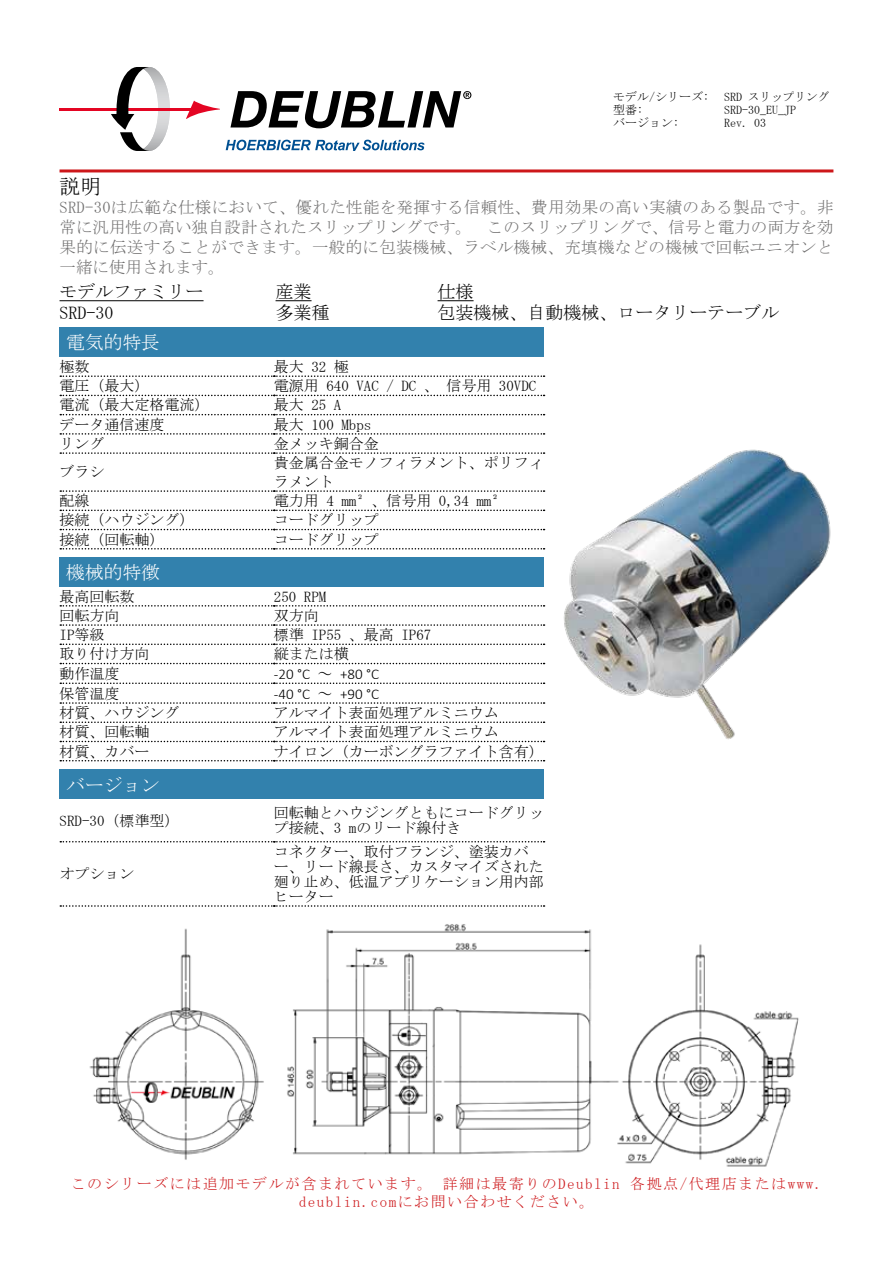
<style>
.page{position:relative;width:893px;height:1263px;background:#fff}
.page>*{position:absolute;margin:0;border:0;box-sizing:border-box;transform-origin:0 0}
.t1{font:21px "MS Mincho";color:#000}
.t2{font:18.75px "MS Mincho";color:#fff}
.t3{font:18px "MS Mincho";color:#000}
.t4{font:16.5px/19.8px "MS Mincho";letter-spacing:.02em;color:#706f6f;text-align:justify}
.t5{font:15px/15px "MS Mincho";color:#000}
.t6{font:15px/18px "MS Mincho";letter-spacing:.1em;color:#cd171a;text-align:center}
.t7{font:300 15px "Calibri";color:#000}
.t8{font:12px "MS Mincho";color:#000}
.s1{font-family:"MS Mincho";font-weight:400}
</style>
<div class="page">
<div style="left:60px;top:327px;width:484px;height:30px;background:#3281ad"></div>
<svg style="left:60px;top:394px;width:484px;height:137px"></svg>
<svg style="left:60px;top:375px;width:485px;height:2px"></svg>
<svg style="left:60px;top:395px;width:485px;height:1px"></svg>
<svg style="left:60px;top:414px;width:485px;height:1px"></svg>
<svg style="left:60px;top:433px;width:485px;height:2px"></svg>
<svg style="left:60px;top:452px;width:485px;height:2px"></svg>
<svg style="left:60px;top:490px;width:485px;height:2px"></svg>
<svg style="left:60px;top:510px;width:485px;height:1px"></svg>
<svg style="left:60px;top:529px;width:485px;height:1px"></svg>
<svg style="left:60px;top:548px;width:485px;height:1px"></svg>
<hr style="left:60px;top:169px;width:773px;height:3px;background:#cd171a">
<div style="left:60px;top:557px;width:484px;height:30px;background:#3281ad"></div>
<svg style="left:60px;top:605px;width:485px;height:2px"></svg>
<svg style="left:60px;top:624px;width:485px;height:2px"></svg>
<svg style="left:60px;top:643px;width:485px;height:2px"></svg>
<svg style="left:60px;top:663px;width:485px;height:1px"></svg>
<svg style="left:60px;top:682px;width:485px;height:2px"></svg>
<svg style="left:60px;top:702px;width:485px;height:2px"></svg>
<svg style="left:60px;top:721px;width:485px;height:2px"></svg>
<svg style="left:60px;top:741px;width:485px;height:1px"></svg>
<svg style="left:60px;top:760px;width:485px;height:1px"></svg>
<hr style="left:60px;top:300px;width:144px;height:1px;background:#000">
<hr style="left:276px;top:300px;width:36px;height:1px;background:#000">
<hr style="left:438px;top:300px;width:36px;height:1px;background:#000">
<svg style="left:186px;top:101px;width:34px;height:18px"></svg>
<svg style="left:230px;top:91px;width:241px;height:37px"></svg>
<hr style="left:60px;top:108px;width:134px;height:2px;background:#e40523">
<svg style="left:226px;top:140px;width:199px;height:11px"></svg>
<svg style="left:111px;top:67px;width:59px;height:84px"></svg>
<img style="left:89px;top:924px;width:710px;height:243px">
<img style="left:563px;top:449px;width:268px;height:291px">
<div style="left:60px;top:770px;width:484px;height:29px;background:#3281ad"></div>
<svg style="left:60px;top:841px;width:485px;height:1px"></svg>
<svg style="left:60px;top:905px;width:485px;height:2px"></svg>
<p class="t8" style="left:613px;top:91px;width:97px">モデル/シリーズ:</p>
<p class="t8" style="left:724px;top:91px;width:107px">SRD スリップリング</p>
<p class="t8" style="left:613px;top:104px;width:31px">型番:</p>
<p class="t8" style="left:724px;top:104px;width:73px">SRD-30_EU_JP</p>
<p class="t8" style="left:613px;top:116px;width:67px">バージョン:</p>
<p class="t8" style="left:724px;top:116px;width:43px">Rev. 03</p>
<h1 class="t1" style="left:60px;top:176px;width:43px">説明</h1>
<p class="t4" style="left:60px;top:198px;width:776px">SRD-30は広範な仕様において、優れた性能を発揮する信頼性、費用効果の高い実績のある製品です。非常に汎用性の高い独自設計されたスリップリングです。 このスリップリングで、信号と電力の両方を効果的に伝送することができます。一般的に包装機械、ラベル機械、充填機などの機械で回転ユニオンと一緒に使用されます。</p>
<p class="t3" style="left:60px;top:282px;width:145px">モデルファミリー</p>
<p class="t3" style="left:276px;top:282px;width:37px">産業</p>
<p class="t3" style="left:438px;top:282px;width:37px">仕様</p>
<p class="t3" style="left:60px;top:304px;width:55px">SRD-30</p>
<p class="t3" style="left:276px;top:304px;width:55px">多業種</p>
<p class="t3" style="left:438px;top:304px;width:343px">包装機械、自動機械、ロータリーテーブル</p>
<p class="t2" style="left:66px;top:333px;width:95px">電気的特長</p>
<p class="t5" style="left:60px;top:359px;width:31px">極数</p>
<p class="t5" style="left:274px;top:359px;width:76px">最大 32 極</p>
<p class="t5" style="left:60px;top:378px;width:91px">電圧（最大）</p>
<p class="t5" style="left:274px;top:378px;width:264px">電源用 640 VAC / DC 、 信号用 30VDC</p>
<p class="t5" style="left:60px;top:397px;width:151px">電流（最大定格電流）</p>
<p class="t5" style="left:274px;top:397px;width:69px">最大 25 A</p>
<p class="t5" style="left:60px;top:417px;width:106px">データ通信速度</p>
<p class="t5" style="left:274px;top:417px;width:99px">最大 100 Mbps</p>
<p class="t5" style="left:60px;top:436px;width:46px">リング</p>
<p class="t5" style="left:274px;top:436px;width:106px">金メッキ銅合金</p>
<p class="t5" style="left:60px;top:465px;width:46px">ブラシ</p>
<p class="t5" style="left:274px;top:453px;width:271px;line-height:18.8px">貴金属合金モノフィラメント、ポリフィラメント</p>
<p class="t5" style="left:60px;top:493px;width:31px">配線</p>
<p class="t5" style="left:274px;top:493px;width:226px">電力用 4 mm² 、信号用 0,34 mm²</p>
<p class="t5" style="left:60px;top:512px;width:136px">接続（ハウジング）</p>
<p class="t5" style="left:274px;top:512px;width:106px">コードグリップ</p>
<p class="t5" style="left:60px;top:532px;width:106px">接続（回転軸）</p>
<p class="t5" style="left:274px;top:532px;width:106px">コードグリップ</p>
<p class="t2" style="left:66px;top:563px;width:95px">機械的特徴</p>
<p class="t5" style="left:60px;top:589px;width:76px">最高回転数</p>
<p class="t5" style="left:274px;top:589px;width:54px">250 RPM</p>
<p class="t5" style="left:60px;top:608px;width:61px">回転方向</p>
<p class="t5" style="left:274px;top:608px;width:46px">双方向</p>
<p class="t5" style="left:60px;top:627px;width:46px">IP等級</p>
<p class="t5" style="left:274px;top:627px;width:159px">標準 IP55 、最高 IP67</p>
<p class="t5" style="left:60px;top:646px;width:91px">取り付け方向</p>
<p class="t5" style="left:274px;top:646px;width:76px">縦または横</p>
<p class="t5" style="left:60px;top:666px;width:61px">動作温度</p>
<p class="t7" style="left:274px;top:665px;width:107px">-20 °C <span class="s1">～</span> +80 °C</p>
<p class="t5" style="left:60px;top:686px;width:61px">保管温度</p>
<p class="t7" style="left:274px;top:684px;width:107px">-40 °C <span class="s1">～</span> +90 °C</p>
<p class="t5" style="left:60px;top:705px;width:121px">材質、ハウジング</p>
<p class="t5" style="left:274px;top:705px;width:226px">アルマイト表面処理アルミニウム</p>
<p class="t5" style="left:60px;top:724px;width:91px">材質、回転軸</p>
<p class="t5" style="left:274px;top:724px;width:226px">アルマイト表面処理アルミニウム</p>
<p class="t5" style="left:60px;top:743px;width:91px">材質、カバー</p>
<p class="t5" style="left:274px;top:743px;width:271px">ナイロン（カーボングラファイト含有）</p>
<p class="t2" style="left:66px;top:775px;width:95px">バージョン</p>
<p class="t5" style="left:60px;top:813px;width:121px">SRD-30（標準型）</p>
<p class="t5" style="left:274px;top:805px;width:271px">回転軸とハウジングともにコードグリップ接続、3 mのリード線付き</p>
<p class="t5" style="left:60px;top:866px;width:76px">オプション</p>
<p class="t5" style="left:274px;top:844px;width:271px">コネクター、取付フランジ、塗装カバー、リード線長さ、カスタマイズされた廻り止め、低温アプリケーション用内部ヒーター</p>
<p class="t6" style="left:71px;top:1174px;width:753px">このシリーズには追加モデルが含まれています。 詳細は最寄りのDeublin 各拠点/代理店またはwww. deublin.comにお問い合わせください。</p>
</div>
